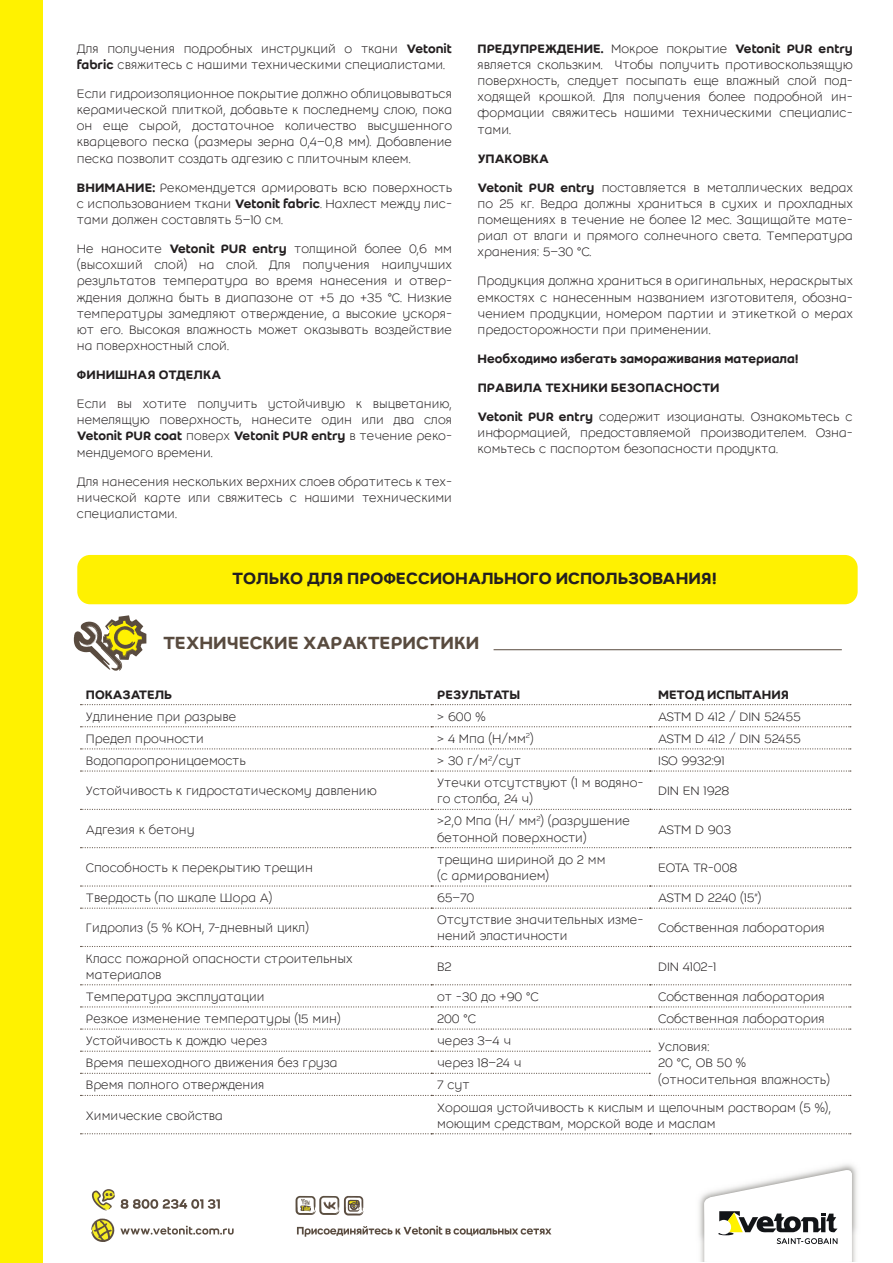
<style>
.page{position:relative;width:893px;height:1263px;background:#fff}
.page>*{position:absolute;margin:0;border:0;box-sizing:border-box;transform-origin:0 0}
.t1{font:500 19.5px "Weber";color:#594b3f}
.t2{font:500 18px "Weber";color:#231f20}
.Таблица_ячейка{font:300 13.5px/16.2px "Weber";color:#231f20;text-align:justify}
.Таблица_ячейка-2{font:500 13.5px "Weber";color:#231f20}
.Таблица_ячейка-3{font:300 13.5px "Weber";letter-spacing:-.02em;color:#231f20}
.Таблица_ячейка-4{font:300 13.5px "Weber";letter-spacing:-.035em;color:#231f20}
.s1{font-weight:500}
</style>
<div class="page">
<div style="left:0;top:0;width:43px;height:1262px;background:#fff200"></div>
<img style="left:699px;top:1164px;width:158px;height:98px">
<svg style="left:704px;top:1169px;width:148px;height:93px"></svg>
<svg style="left:92px;top:1189px;width:23px;height:21px"></svg>
<svg style="left:91px;top:1218px;width:23px;height:24px"></svg>
<svg style="left:121px;top:1199px;width:99px;height:10px"></svg>
<svg style="left:120px;top:1226px;width:114px;height:8px"></svg>
<svg style="left:297px;top:1226px;width:254px;height:11px"></svg>
<svg style="left:296px;top:1196px;width:67px;height:19px"></svg>
<svg style="left:74px;top:615px;width:72px;height:56px"></svg>
<hr style="left:494px;top:649px;width:348px;height:1px;background:#594b3f">
<div style="left:77px;top:555px;width:781px;height:49px;background:#fff101;border-radius:13px"></div>
<svg style="left:81px;top:748px;width:770px;height:1px"></svg>
<svg style="left:81px;top:885px;width:770px;height:1px"></svg>
<svg style="left:81px;top:726px;width:770px;height:1px"></svg>
<svg style="left:81px;top:809px;width:770px;height:1px"></svg>
<svg style="left:81px;top:770px;width:770px;height:2px"></svg>
<svg style="left:81px;top:704px;width:770px;height:1px"></svg>
<svg style="left:81px;top:946px;width:770px;height:1px"></svg>
<svg style="left:81px;top:1051px;width:569px;height:1px"></svg>
<svg style="left:81px;top:907px;width:770px;height:2px"></svg>
<svg style="left:81px;top:847px;width:770px;height:1px"></svg>
<svg style="left:81px;top:984px;width:770px;height:1px"></svg>
<svg style="left:81px;top:1073px;width:569px;height:1px"></svg>
<svg style="left:81px;top:1133px;width:770px;height:1px"></svg>
<svg style="left:81px;top:1006px;width:770px;height:1px"></svg>
<svg style="left:81px;top:1028px;width:770px;height:2px"></svg>
<svg style="left:81px;top:1095px;width:770px;height:1px"></svg>
<p class="Таблица_ячейка" style="left:77px;top:40px;width:377px">Для получения подробных инструкций о ткани <span class="s1">Vetonit fabric</span> свяжитесь с нашими техническими специалистами.</p>
<p class="Таблица_ячейка" style="left:77px;top:86px;width:377px">Если гидроизоляционное покрытие должно облицовываться керамической плиткой, добавьте к последнему слою, пока он еще сырой, достаточное количество высушенного кварцевого песка (размеры зерна 0,4–0,8 мм). Добавление песка позволит создать адгезию с плиточным клеем.</p>
<p class="Таблица_ячейка" style="left:77px;top:179px;width:377px"><span class="s1">ВНИМАНИЕ:</span> Рекомендуется армировать всю поверхность с использованием ткани <span class="s1">Vetonit fabric</span>. Нахлест между лис&shy;тами должен составлять 5–10 см.</p>
<p class="Таблица_ячейка" style="left:77px;top:241px;width:377px">Не наносите <span class="s1">Vetonit PUR entry</span> толщиной более 0,6 мм (высохший слой) на слой. Для получения наилучших результатов температура во время нанесения и отвер&shy;ждения должна быть в диапазоне от +5 до +35 °C. Низкие температуры замедляют отверждение, а высокие ускоря&shy;ют его. Высокая влажность может оказывать воздействие на поверхностный слой.</p>
<p class="Таблица_ячейка-2" style="left:77px;top:367px;width:146px">ФИНИШНАЯ ОТДЕЛКА</p>
<p class="Таблица_ячейка" style="left:77px;top:396px;width:377px">Если вы хотите получить устойчивую к выцветанию, немелящую поверхность, нанесите один или два слоя <span class="s1">Vetonit PUR coat</span> поверх <span class="s1">Vetonit PUR entry</span> в течение реко&shy;мендуемого времени.</p>
<p class="Таблица_ячейка" style="left:77px;top:473px;width:377px">Для нанесения нескольких верхних слоев обратитесь к тех&shy;нической карте или свяжитесь с нашими техническими специалистами.</p>
<p class="Таблица_ячейка" style="left:478px;top:40px;width:377px"><span class="s1">ПРЕДУПРЕЖДЕНИЕ.</span> Мокрое покрытие <span class="s1">Vetonit PUR entry </span>является скользким. Чтобы получить противоскользящую поверхность, следует посыпать еще влажный слой под&shy;ходящей крошкой. Для получения более подробной ин&shy;формации свяжитесь нашими техническими специалис&shy;тами.</p>
<p class="Таблица_ячейка-2" style="left:478px;top:150px;width:73px">УПАКОВКА</p>
<p class="Таблица_ячейка" style="left:478px;top:179px;width:377px"><span class="s1">Vetonit PUR entry</span> поставляется в металлических ведрах по 25 кг. Ведра должны храниться в сухих и прохладных помещениях в течение не более 12 мес. Защищайте мате&shy;риал от влаги и прямого солнечного света. Температура хранения: 5–30 °C.</p>
<p class="Таблица_ячейка" style="left:478px;top:273px;width:377px">Продукция должна храниться в оригинальных, нераскрытых емкостях с нанесенным названием изготовителя, обозна&shy;чением продукции, номером партии и этикеткой о мерах предосторожности при применении.</p>
<p class="Таблица_ячейка-2" style="left:478px;top:351px;width:323px">Необходимо избегать замораживания материала!</p>
<p class="Таблица_ячейка-2" style="left:478px;top:379px;width:243px">ПРАВИЛА ТЕХНИКИ БЕЗОПАСНОСТИ</p>
<p class="Таблица_ячейка" style="left:478px;top:408px;width:377px"><span class="s1">Vetonit PUR entry</span> содержит изоцианаты. Ознакомьтесь с информацией, предоставляемой производителем. Озна&shy;комьтесь с паспортом безопасности продукта.</p>
<p class="t2" style="left:232px;top:568px;width:486px">ТОЛЬКО ДЛЯ ПРОФЕССИОНАЛЬНОГО ИСПОЛЬЗОВАНИЯ!</p>
<p class="t1" style="left:163px;top:631px;width:318px">ТЕХНИЧЕСКИЕ ХАРАКТЕРИСТИКИ</p>
<p class="Таблица_ячейка-2" style="left:86px;top:686px;width:88px">ПОКАЗАТЕЛЬ</p>
<p class="Таблица_ячейка-2" style="left:437px;top:686px;width:85px">РЕЗУЛЬТАТЫ</p>
<p class="Таблица_ячейка-2" style="left:658px;top:686px;width:132px">МЕТОД ИСПЫТАНИЯ</p>
<p class="Таблица_ячейка" style="left:86px;top:708px;width:152px">Удлинение при разрыве</p>
<p class="Таблица_ячейка" style="left:437px;top:708px;width:50px">&gt; 600 %</p>
<p class="Таблица_ячейка" style="left:658px;top:708px;width:144px">ASTM D 412 / DIN 52455</p>
<p class="Таблица_ячейка" style="left:86px;top:731px;width:119px">Предел прочности</p>
<p class="Таблица_ячейка" style="left:437px;top:731px;width:98px">&gt; 4 Мпа (Н/мм<sup>2</sup>)</p>
<p class="Таблица_ячейка" style="left:658px;top:731px;width:144px">ASTM D 412 / DIN 52455</p>
<p class="Таблица_ячейка" style="left:86px;top:753px;width:161px">Водопаропроницаемость</p>
<p class="Таблица_ячейка" style="left:437px;top:753px;width:86px">&gt; 30 г/м<sup>2</sup>/сут</p>
<p class="Таблица_ячейка" style="left:658px;top:753px;width:68px">ISO 9932:91</p>
<p class="Таблица_ячейка" style="left:86px;top:783px;width:292px">Устойчивость к гидростатическому давлению</p>
<p class="Таблица_ячейка" style="left:437px;top:775px;width:208px">Утечки отсутствуют (1 м водяно&shy;го столба, 24 ч)</p>
<p class="Таблица_ячейка" style="left:658px;top:783px;width:73px">DIN EN 1928</p>
<p class="Таблица_ячейка" style="left:86px;top:821px;width:110px">Адгезия к бетону</p>
<p class="Таблица_ячейка" style="left:437px;top:813px;width:194px">&gt;2,0 Мпа (Н/ мм<sup>2</sup>) (разрушение бетонной поверхности)</p>
<p class="Таблица_ячейка" style="left:658px;top:821px;width:74px">ASTM D 903</p>
<p class="Таблица_ячейка" style="left:86px;top:860px;width:228px">Способность к перекрытию трещин</p>
<p class="Таблица_ячейка" style="left:437px;top:851px;width:170px">трещина шириной до 2 мм (с армированием)</p>
<p class="Таблица_ячейка-4" style="left:658px;top:860px;width:81px">EOTA TR-008</p>
<p class="Таблица_ячейка" style="left:86px;top:890px;width:188px">Твердость (по шкале Шора А)</p>
<p class="Таблица_ячейка" style="left:437px;top:890px;width:39px">65–70</p>
<p class="Таблица_ячейка-3" style="left:658px;top:890px;width:105px">ASTM D 2240 (15”)</p>
<p class="Таблица_ячейка" style="left:86px;top:920px;width:225px">Гидролиз (5 % KOH, 7-дневный цикл)</p>
<p class="Таблица_ячейка" style="left:437px;top:912px;width:208px">Отсутствие значительных изме&shy;нений эластичности</p>
<p class="Таблица_ячейка" style="left:658px;top:920px;width:168px">Собственная лаборатория</p>
<p class="Таблица_ячейка" style="left:86px;top:950px;width:268px">Класс пожарной опасности строительных материалов</p>
<p class="Таблица_ячейка" style="left:437px;top:958px;width:16px">B2</p>
<p class="Таблица_ячейка" style="left:658px;top:958px;width:60px">DIN 4102-1</p>
<p class="Таблица_ячейка" style="left:86px;top:989px;width:180px">Температура эксплуатации</p>
<p class="Таблица_ячейка" style="left:437px;top:989px;width:103px">от -30 до +90 °C</p>
<p class="Таблица_ячейка" style="left:658px;top:989px;width:168px">Собственная лаборатория</p>
<p class="Таблица_ячейка" style="left:86px;top:1011px;width:256px">Резкое изменение температуры (15 мин)</p>
<p class="Таблица_ячейка" style="left:437px;top:1011px;width:40px">200 °C</p>
<p class="Таблица_ячейка" style="left:658px;top:1011px;width:168px">Собственная лаборатория</p>
<p class="Таблица_ячейка" style="left:86px;top:1033px;width:183px">Устойчивость к дождю через</p>
<p class="Таблица_ячейка" style="left:437px;top:1033px;width:76px">через 3–4 ч</p>
<p class="Таблица_ячейка" style="left:658px;top:1039px;width:173px;text-align:left">Условия:<br>20 °C, ОВ 50 % (относительная влажность)</p>
<p class="Таблица_ячейка" style="left:86px;top:1055px;width:253px">Время пешеходного движения без груза</p>
<p class="Таблица_ячейка" style="left:437px;top:1055px;width:86px">через 18–24 ч</p>
<p class="Таблица_ячейка" style="left:86px;top:1077px;width:180px">Время полного отверждения</p>
<p class="Таблица_ячейка" style="left:437px;top:1077px;width:34px">7 сут</p>
<p class="Таблица_ячейка" style="left:86px;top:1107px;width:139px">Химические свойства</p>
<p class="Таблица_ячейка" style="left:437px;top:1099px;width:396px">Хорошая устойчивость к кислым и щелочным растворам (5 %),</p>
<p class="Таблица_ячейка" style="left:437px;top:1115px;width:280px">моющим средствам, морской воде и маслам</p>
</div>
